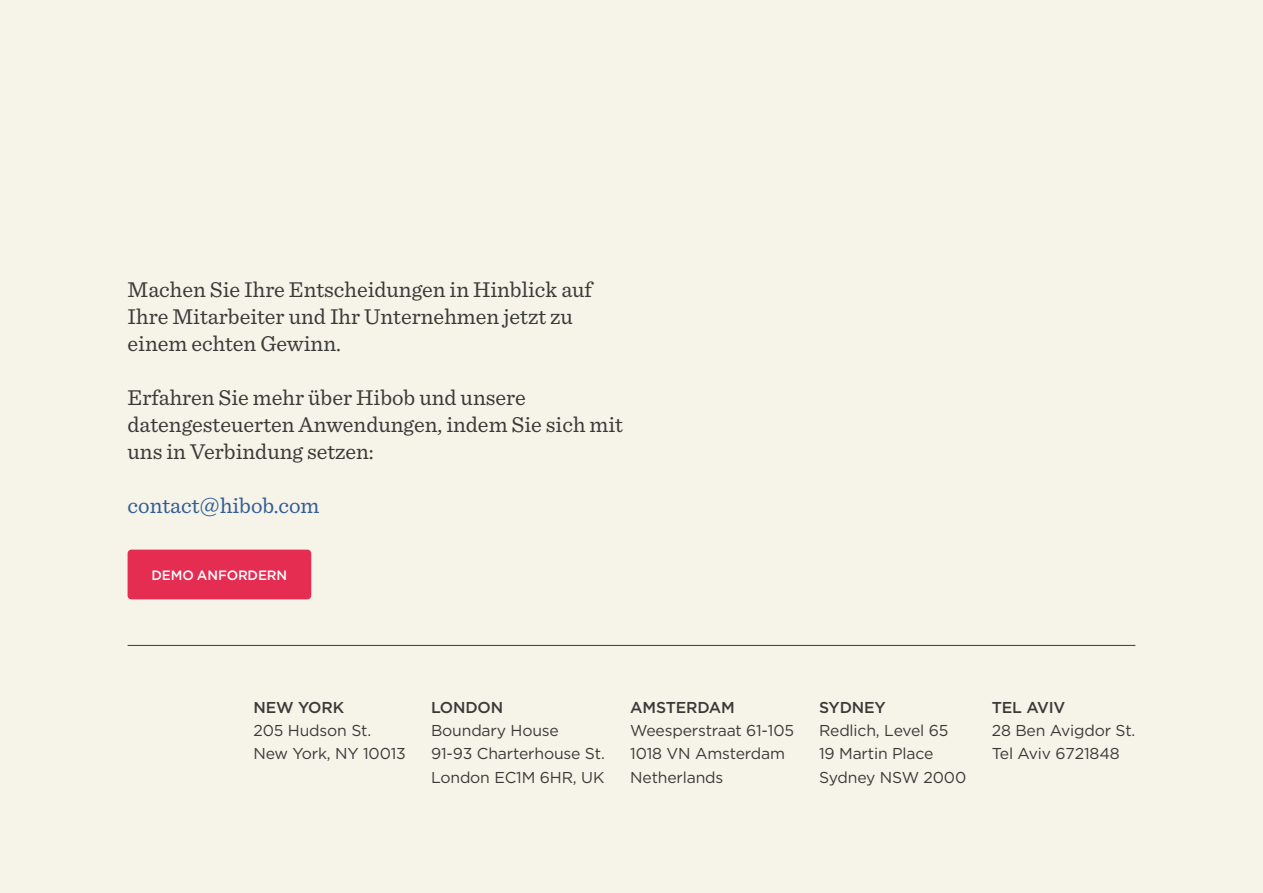
<style>
.page{position:relative;width:1263px;height:893px;background:#f6f3e8}
.page>*{position:absolute;margin:0;border:0;box-sizing:border-box;transform-origin:0 0}
.t1{font:22.5px/27px "Sentinel";color:#3a3a37}
.t2{font:22.5px "Sentinel";color:#325d95}
.t3{font:15.75px/23.2px "Gotham HTF";letter-spacing:-.01em;color:#3a3a37}
.t4{font:500 15.75px "Gotham HTF";letter-spacing:-.01em;color:#3a3a37}
.t5{font:500 13.5px "Gotham HTF";letter-spacing:-.01em;color:#fff}
</style>
<div class="page">
<hr style="left:128px;top:645px;width:1007px;height:1px;background:#3a3a37">
<div style="left:128px;top:550px;width:183px;height:49px;background:#e52c51;border-radius:4px"></div>
<p class="t1" style="left:128px;top:275px;width:466px">Machen Sie Ihre Entscheidungen in Hinblick auf<br>Ihre Mitarbeiter und Ihr Unternehmen jetzt zu einem echten Gewinn.</p>
<p class="t1" style="left:128px;top:383px;width:497px">Erfahren Sie mehr über Hibob und unsere datengesteuerten Anwendungen, indem Sie sich mit uns in Verbindung setzen:</p>
<p class="t2" style="left:128px;top:489px;width:193px">contact@hibob.com</p>
<p class="t5" style="left:151px;top:568px;width:137px">DEMO ANFORDERN</p>
<p class="t4" style="left:253px;top:698px;width:92px">NEW YORK</p>
<p class="t3" style="left:253px;top:719px;width:154px">205 Hudson St.<br>New York, NY 10013</p>
<p class="t4" style="left:431px;top:698px;width:74px">LONDON</p>
<p class="t3" style="left:431px;top:719px;width:175px">Boundary House<br>91-93 Charterhouse St.<br>London EC M1 6HR, UK</p>
<p class="t4" style="left:630px;top:698px;width:106px">AMSTERDAM</p>
<p class="t3" style="left:630px;top:719px;width:165px">Weesperstraat 61-105<br>1018 VN Amsterdam<br>Netherlands</p>
<p class="t4" style="left:819px;top:698px;width:68px">SYDNEY</p>
<p class="t3" style="left:819px;top:719px;width:149px">Redlich, Level 65<br>19 Martin Place<br>Sydney NSW 2000</p>
<p class="t4" style="left:992px;top:698px;width:75px">TEL AVIV</p>
<p class="t3" style="left:992px;top:719px;width:145px">28 Ben Avigdor St.<br>Tel Aviv 6721848</p>
</div>
